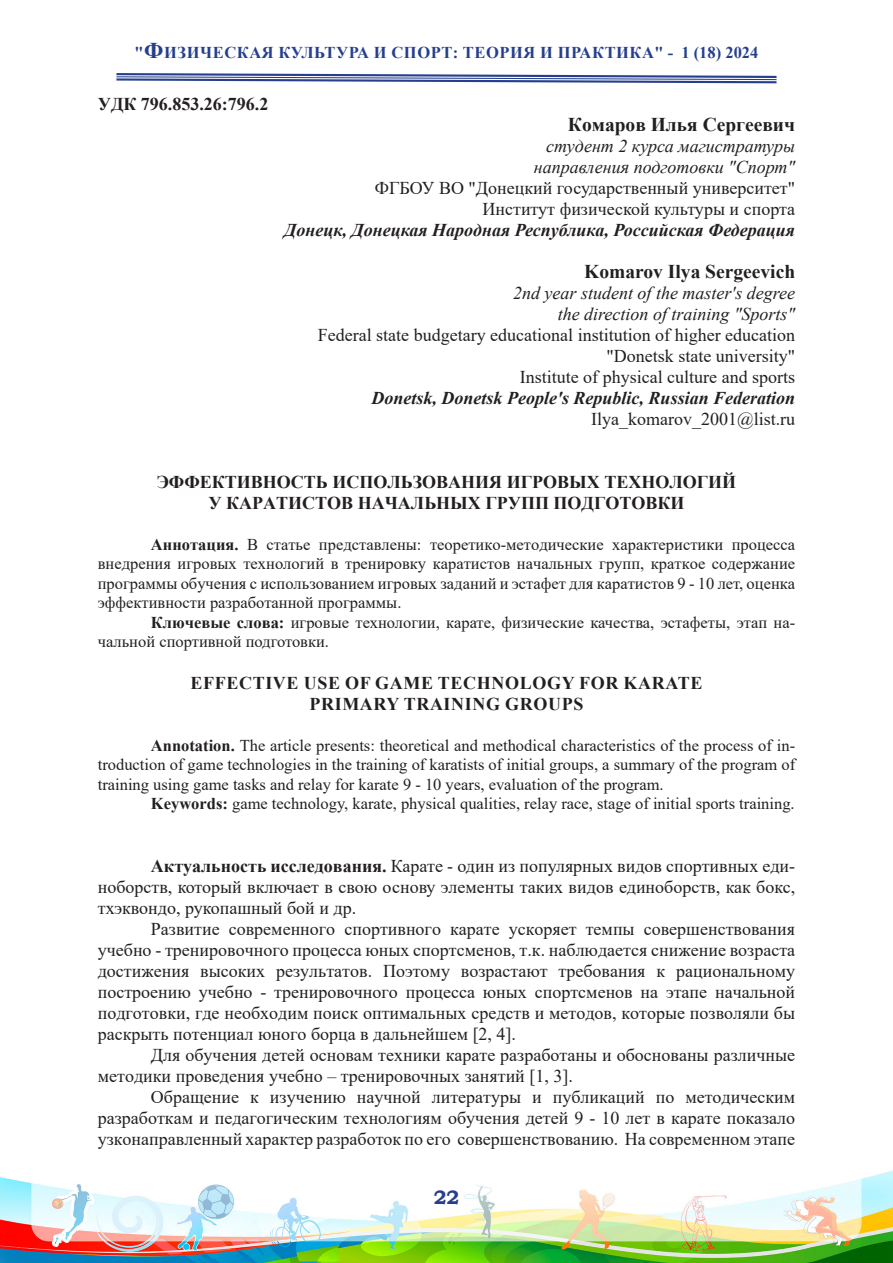
<style>
.page{position:relative;width:893px;height:1263px;background:#fff}
.page>*{position:absolute;margin:0;border:0;box-sizing:border-box;transform-origin:0 0}
.t1{font:700 19.5px "Times New Roman";color:#231f20}
.t2{font:700 19.5px "Bookman Old Style";color:#253f8e}
.Body_Text{font:18px/21px "Times New Roman";color:#231f20;text-align:justify}
.t3{font:italic 18px "Times New Roman";color:#231f20}
.t4{font:italic 700 18px "Times New Roman";color:#231f20}
.Body_Text-2{font:700 18px "Times New Roman";color:#231f20}
.Body_Text-3{font:700 18px "Times New Roman";letter-spacing:.035em;color:#231f20}
.Body_Text-4{font:16.5px/19.5px "Times New Roman";color:#231f20;text-align:justify}
.t5{font:700 16.5px "Times New Roman";letter-spacing:.035em;color:#253f8e}
.s1{font-size:22.5px}
.s2{font-weight:700}
</style>
<div class="page">
<img style="left:0;top:1170px;width:893px;height:93px">
<svg style="left:116px;top:73px;width:661px;height:11px"></svg>
<p class="t5" style="left:134px;top:40px;width:625px">"<span class="s1">Ф</span>ИЗИЧЕСКАЯ КУЛЬТУРА И СПОРТ: ТЕОРИЯ И ПРАКТИКА" - 1 (18) 2024</p>
<p class="Body_Text-2" style="left:98px;top:91px;width:172px">УДК 796.853.26:796.2</p>
<p class="t1" style="left:568px;top:110px;width:229px">Комаров Илья Сергеевич</p>
<p class="t3" style="left:546px;top:134px;width:250px">студент 2 курса магистратуры</p>
<p class="t3" style="left:534px;top:155px;width:263px">направления подготовки "Спорт"</p>
<p class="Body_Text" style="left:375px;top:177px;width:422px">ФГБОУ ВО "Донецкий государственный университет"</p>
<p class="Body_Text" style="left:482px;top:198px;width:314px">Институт физической культуры и спорта</p>
<p class="t4" style="left:284px;top:217px;width:512px">Донецк, Донецкая Народная Республика, Российская Федерация</p>
<p class="t1" style="left:584px;top:257px;width:212px">Komarov Ilya Sergeevich</p>
<p class="t3" style="left:513px;top:281px;width:284px">2nd year student of the master's degree</p>
<p class="t3" style="left:558px;top:302px;width:239px">the direction of training "Sports"</p>
<p class="Body_Text" style="left:318px;top:324px;width:479px">Federal state budgetary educational institution of higher education</p>
<p class="Body_Text" style="left:606px;top:345px;width:190px">"Donetsk state university"</p>
<p class="Body_Text" style="left:520px;top:366px;width:277px">Institute of physical culture and sports</p>
<p class="t4" style="left:372px;top:385px;width:425px">Donetsk, Donetsk People's Republic, Russian Federation</p>
<p class="Body_Text" style="left:591px;top:408px;width:206px">Ilya_komarov_2001@list.ru</p>
<p class="Body_Text-2" style="left:157px;top:469px;width:581px">ЭФФЕКТИВНОСТЬ ИСПОЛЬЗОВАНИЯ ИГРОВЫХ ТЕХНОЛОГИЙ</p>
<p class="Body_Text-2" style="left:208px;top:490px;width:478px">У КАРАТИСТОВ НАЧАЛЬНЫХ ГРУПП ПОДГОТОВКИ</p>
<p class="Body_Text-4" style="left:98px;top:534px;width:699px;text-indent:53px"><span class="s2">Аннотация.</span> В статье представлены: теоретико-методические характеристики процесса внедрения игровых технологий в тренировку каратистов начальных групп, краткое содержание программы обучения с использованием игровых заданий и эстафет для каратистов 9 - 10 лет, оценка эффективности разработанной программы.</p>
<p class="Body_Text-4" style="left:98px;top:612px;width:699px;text-indent:53px"><span class="s2">Ключевые слова:</span> игровые технологии, карате, физические качества, эстафеты, этап на&shy;чальной спортивной подготовки.</p>
<p class="Body_Text-3" style="left:191px;top:670px;width:513px">EFFECTIVE USE OF GAME TECHNOLOGY FOR KARATE</p>
<p class="Body_Text-3" style="left:309px;top:691px;width:275px">PRIMARY TRAINING GROUPS</p>
<p class="Body_Text-4" style="left:98px;top:735px;width:699px;text-indent:53px"><span class="s2">Аnnotation.</span> The article presents: theoretical and methodical characteristics of the process of in&shy;troduction of game technologies in the training of karatists of initial groups, a summary of the program of training using game tasks and relay for karate 9 - 10 years, evaluation of the program.</p>
<p class="Body_Text-4" style="left:151px;top:793px;width:645px"><span class="s2">Keywords:</span> game technology, karate, physical qualities, relay race, stage of initial sports training.</p>
<p class="Body_Text" style="left:98px;top:855px;width:699px;text-indent:53px"><span class="s2">Актуальность исследования.</span> Карате - один из популярных видов спортивных еди&shy;ноборств, который включает в свою основу элементы таких видов единоборств, как бокс, тхэквондо, рукопашный бой и др.</p>
<p class="Body_Text" style="left:98px;top:918px;width:699px;text-indent:53px">Развитие современного спортивного карате ускоряет темпы совершенствования учебно - тренировочного процесса юных спортсменов, т.к. наблюдается снижение возраста достижения высоких результатов. Поэтому возрастают требования к рациональному построению учебно - тренировочного процесса юных спортсменов на этапе начальной подготовки, где необходим поиск оптимальных средств и методов, которые позволяли бы раскрыть потенциал юного борца в дальнейшем [2, 4].</p>
<p class="Body_Text" style="left:98px;top:1044px;width:699px;text-indent:53px">Для обучения детей основам техники карате разработаны и обоснованы различные методики проведения учебно – тренировочных занятий [1, 3].</p>
<p class="Body_Text" style="left:98px;top:1086px;width:699px;text-indent:53px">Обращение к изучению научной литературы и публикаций по методическим разработкам и педагогическим технологиям обучения детей 9 - 10 лет в карате показало узконаправленный характер разработок по его совершенствованию. На современном этапе</p>
<p class="t2" style="left:434px;top:1183px;width:27px">22</p>
</div>
